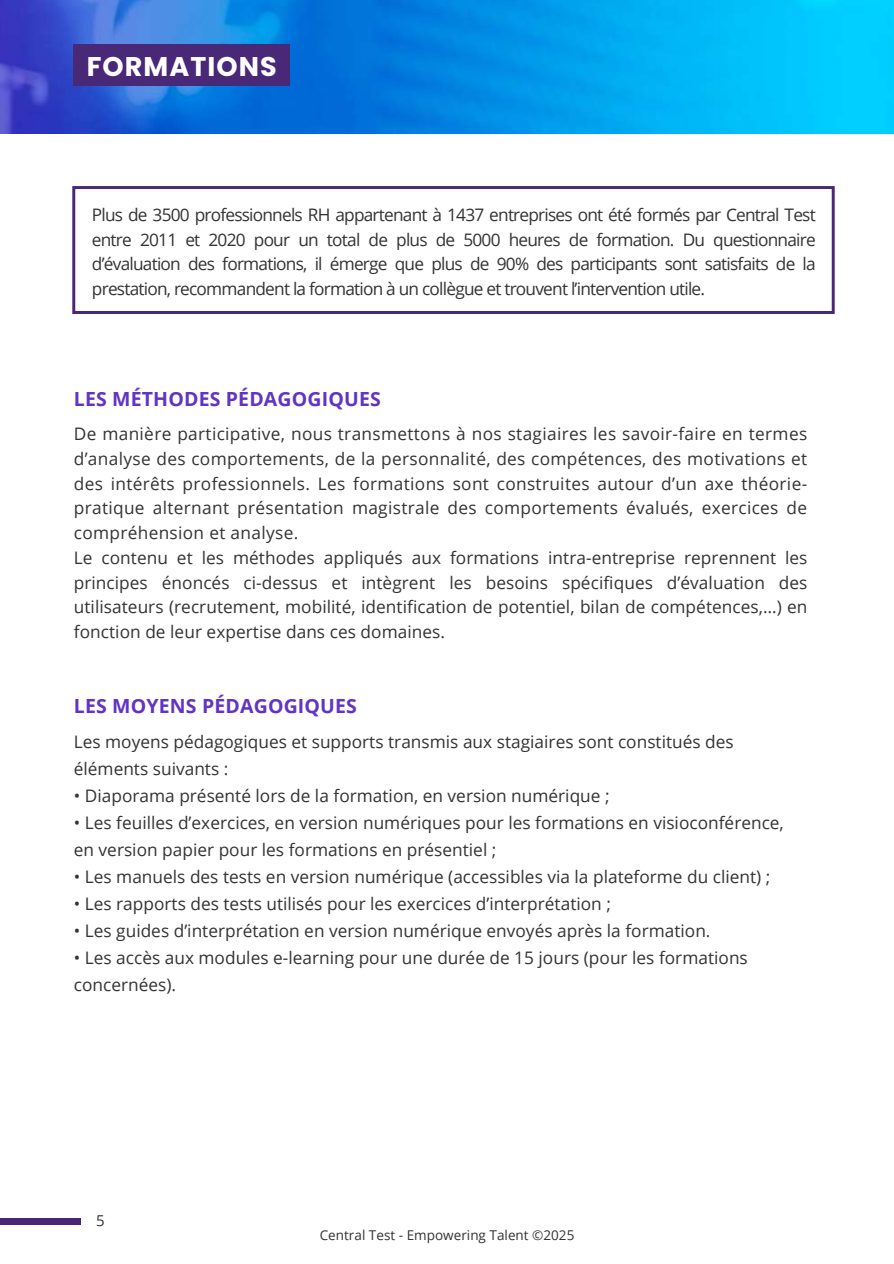
<style>
.page{position:relative;width:894px;height:1264px;background:#fff}
.page>*{position:absolute;margin:0;border:0;box-sizing:border-box;transform-origin:0 0}
.t1{font:700 27px "Poppins";letter-spacing:.04em;color:#fff}
.t2{font:700 19.5px "Open Sans";letter-spacing:.01em;color:#6134c4}
.t3{font:17.25px/24.8px "Open Sans";letter-spacing:.005em;color:#333234}
.t4{font:15px "Open Sans";color:#333234}
.t5{font:13.5px "Open Sans";color:#333234}
</style>
<div class="page">
<img style="left:0;top:0;width:893px;height:134px">
<div style="left:0;top:1218px;width:80px;height:6px;background:#4a2479"></div>
<svg style="left:72px;top:186px;width:762px;height:128px"></svg>
<div style="left:73px;top:44px;width:217px;height:41px;background:#492877"></div>
<h1 class="t1" style="left:87px;top:48px;width:192px">FORMATIONS</h1>
<p class="t3" style="left:92px;top:202px;width:725px;text-align:justify">Plus de 3500 professionnels RH appartenant à 1437 entreprises ont été formés par Central Test entre 2011 et 2020 pour un total de plus de 5000 heures de formation. Du questionnaire d’évaluation des formations, il émerge que plus de 90% des participants sont satisfaits de la prestation, recommandent la formation à un collègue et trouvent l’intervention utile.</p>
<p class="t2" style="left:74px;top:385px;width:308px">LES MÉTHODES PÉDAGOGIQUES</p>
<p class="t3" style="left:74px;top:421px;width:735px">De manière participative, nous transmettons à nos stagiaires les savoir-faire en termes d’analyse des comportements, de la personnalité, des compétences, des motivations et des intérêts professionnels. Les formations sont construites autour d’un axe théorie&shy;pratique alternant présentation magistrale des comportements évalués, exercices de compréhension et analyse.<br>Le contenu et les méthodes appliqués aux formations intra-entreprise reprennent les principes énoncés ci-dessus et intègrent les besoins spécifiques d’évaluation des utilisateurs (recrutement, mobilité, identification de potentiel, bilan de compétences,…) en fonction de leur expertise dans ces domaines.</p>
<p class="t2" style="left:74px;top:692px;width:284px">LES MOYENS PÉDAGOGIQUES</p>
<p class="t3" style="left:74px;top:727px;width:661px;line-height:27px">Les moyens pédagogiques et supports transmis aux stagiaires sont constitués des éléments suivants :</p>
<p class="t3" style="left:74px;top:782px;width:537px">• Diaporama présenté lors de la formation, en version numérique ;</p>
<p class="t3" style="left:74px;top:808px;width:711px;line-height:27px">• Les feuilles d’exercices, en version numériques pour les formations en visioconférence, en version papier pour les formations en présentiel ;</p>
<p class="t3" style="left:74px;top:863px;width:698px">• Les manuels des tests en version numérique (accessibles via la plateforme du client) ;</p>
<p class="t3" style="left:74px;top:890px;width:538px">• Les rapports des tests utilisés pour les exercices d’interprétation ;</p>
<p class="t3" style="left:74px;top:917px;width:638px">• Les guides d’interprétation en version numérique envoyés après la formation.</p>
<p class="t3" style="left:74px;top:943px;width:675px;line-height:27px">• Les accès aux modules e-learning pour une durée de 15 jours (pour les formations concernées).</p>
<p class="t4" style="left:96px;top:1209px;width:10px">5</p>
<p class="t5" style="left:319px;top:1225px;width:256px">Central Test - Empowering Talent ©️2025</p>
</div>
